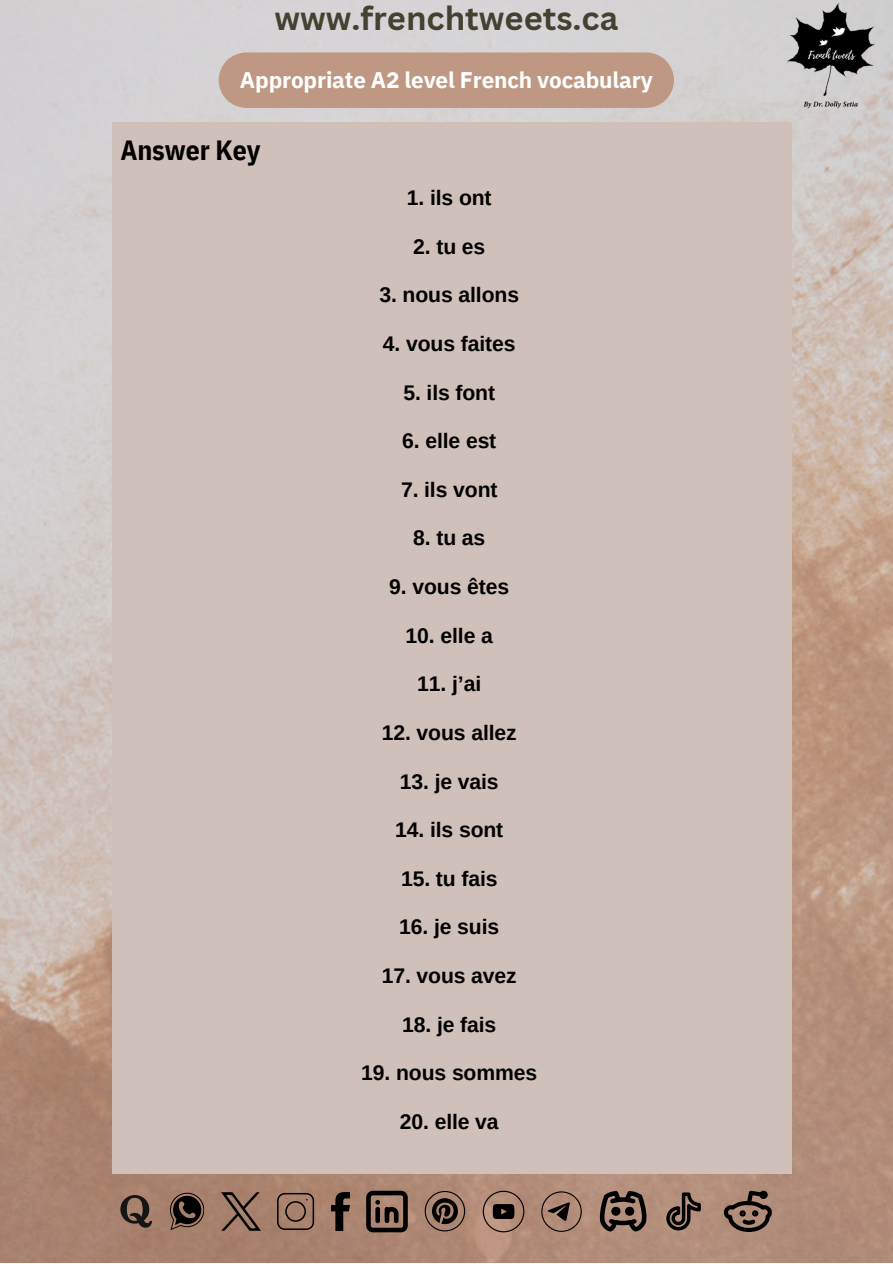
<style>
.page{position:relative;width:893px;height:1264px;background:#fff}
.page>*{position:absolute;margin:0;border:0;box-sizing:border-box;transform-origin:0 0}
.t1{font:700 32.55px "Canva Sans";color:#424230}
.t2{font:700 27.75px "IBM Plex Sans Cond";letter-spacing:-.005em;color:#000}
.t3{font:700 22.5px "IBM Plex Sans";letter-spacing:-.01em;color:#fff}
.t4{font:700 21.15px "Arimo";letter-spacing:-.005em;color:#000}
</style>
<div class="page">
<img style="left:0;top:0;width:892px;height:1262px">
<svg style="left:277px;top:1192px;width:37px;height:37px"></svg>
<img style="left:331px;top:1192px;width:18px;height:38px">
<svg style="left:366px;top:1190px;width:42px;height:42px;background:#574339"></svg>
<svg style="left:424px;top:1190px;width:41px;height:41px;background:#785d50"></svg>
<svg style="left:482px;top:1190px;width:42px;height:42px;background:#896c5d"></svg>
<svg style="left:541px;top:1191px;width:40px;height:40px;background:#907161"></svg>
<svg style="left:598px;top:1190px;width:49px;height:41px;background:#645045"></svg>
<svg style="left:666px;top:1192px;width:34px;height:38px"></svg>
<img style="left:170px;top:1191px;width:34px;height:40px">
<svg style="left:723px;top:1190px;width:48px;height:41px;background:#735b4f"></svg>
<svg style="left:120px;top:1194px;width:33px;height:33px"></svg>
<img style="left:221px;top:1192px;width:39px;height:37px">
<div style="left:113px;top:122px;width:678px;height:1051px;background:#cfc1ba"></div>
<img style="left:772px;top:1px;width:112px;height:112px">
<div style="left:219px;top:52px;width:455px;height:56px;background:#be9882"></div>
<p class="t1" style="left:274px;top:-4px;width:345px">www.frenchtweets.ca</p>
<p class="t3" style="left:240px;top:65px;width:414px">Appropriate A2 level French vocabulary</p>
<p class="t2" style="left:120px;top:132px;width:142px">Answer Key</p>
<p class="t4" style="left:407px;top:186px;width:86px">1. ils ont</p>
<p class="t4" style="left:413px;top:234px;width:74px">2. tu es</p>
<p class="t4" style="left:379px;top:283px;width:141px">3. nous allons</p>
<p class="t4" style="left:383px;top:332px;width:134px">4. vous faites</p>
<p class="t4" style="left:403px;top:380px;width:93px">5. ils font</p>
<p class="t4" style="left:402px;top:429px;width:96px">6. elle est</p>
<p class="t4" style="left:401px;top:477px;width:98px">7. ils vont</p>
<p class="t4" style="left:413px;top:526px;width:74px">8. tu as</p>
<p class="t4" style="left:389px;top:575px;width:121px">9. vous êtes</p>
<p class="t4" style="left:405px;top:623px;width:89px">10. elle a</p>
<p class="t4" style="left:417px;top:672px;width:65px">11. j’ai</p>
<p class="t4" style="left:382px;top:720px;width:136px">12. vous allez</p>
<p class="t4" style="left:400px;top:769px;width:100px">13. je vais</p>
<p class="t4" style="left:395px;top:818px;width:110px">14. ils sont</p>
<p class="t4" style="left:401px;top:866px;width:98px">15. tu fais</p>
<p class="t4" style="left:399px;top:915px;width:102px">16. je suis</p>
<p class="t4" style="left:381px;top:963px;width:137px">17. vous avez</p>
<p class="t4" style="left:402px;top:1012px;width:96px">18. je fais</p>
<p class="t4" style="left:361px;top:1061px;width:177px">19. nous sommes</p>
<p class="t4" style="left:400px;top:1109px;width:100px">20. elle va</p>
</div>
